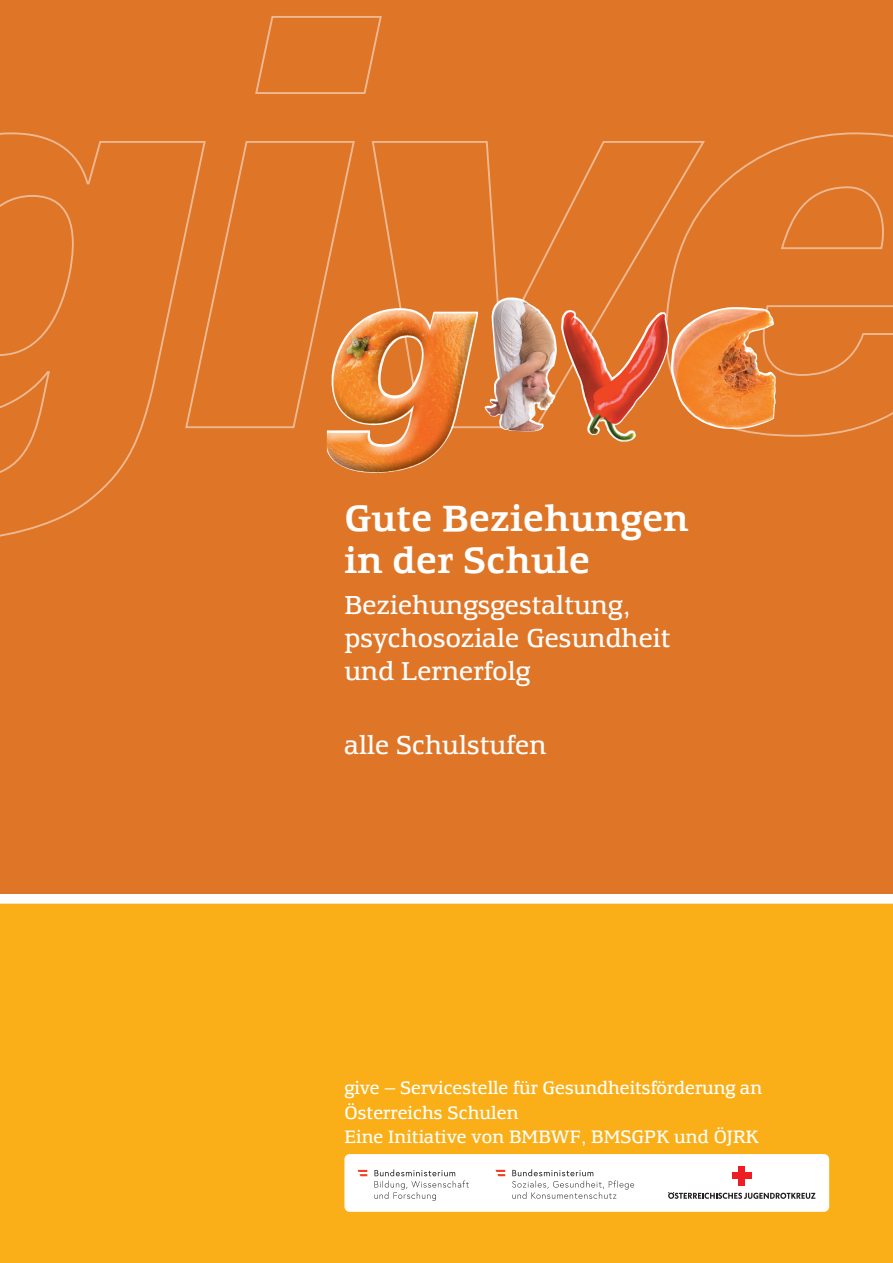
<style>
.page{position:relative;width:893px;height:1263px;background:#fff}
.page>*{position:absolute;margin:0;border:0;box-sizing:border-box;transform-origin:0 0}
.t1{font:500 37.5px/41.2px "Equestrienne";color:#fff}
.t2{font:27px/33px "Equestrienne RR";color:#fff}
.t3{font:18.75px/24px "Equestrienne RR";color:#fff}
</style>
<div class="page">
<div style="left:0;top:0;width:893px;height:893px;background:#df7527"></div>
<div style="left:0;top:904px;width:893px;height:359px;background:#faaf18"></div>
<svg style="left:0;top:16px;width:893px;height:521px"></svg>
<img style="left:484px;top:297px;width:292px;height:135px">
<div style="left:344px;top:1154px;width:485px;height:58px;background:#fff;border-radius:5px"></div>
<div style="left:738px;top:1166px;width:7px;height:19px;background:#ee1d23"></div>
<div style="left:732px;top:1172px;width:20px;height:7px;background:#ee1d23"></div>
<svg style="left:668px;top:1192px;width:147px;height:7px"></svg>
<svg style="left:512px;top:1169px;width:122px;height:30px"></svg>
<svg style="left:495px;top:1170px;width:10px;height:6px"></svg>
<svg style="left:374px;top:1169px;width:95px;height:32px"></svg>
<svg style="left:358px;top:1170px;width:9px;height:6px"></svg>
<p class="t1" style="left:344px;top:497px;width:346px">Gute Beziehungen in der Schule</p>
<p class="t2" style="left:344px;top:589px;width:328px">Beziehungsgestaltung, psychosoziale Gesundheit und Lernerfolg</p>
<p class="t2" style="left:344px;top:729px;width:204px">alle Schulstufen</p>
<p class="t3" style="left:344px;top:1076px;width:419px">give – Servicestelle für Gesundheitsförderung an<br>Österreichs Schulen<br>Eine Initiative von BMBWF, BMSGPK und ÖJRK</p>
</div>
